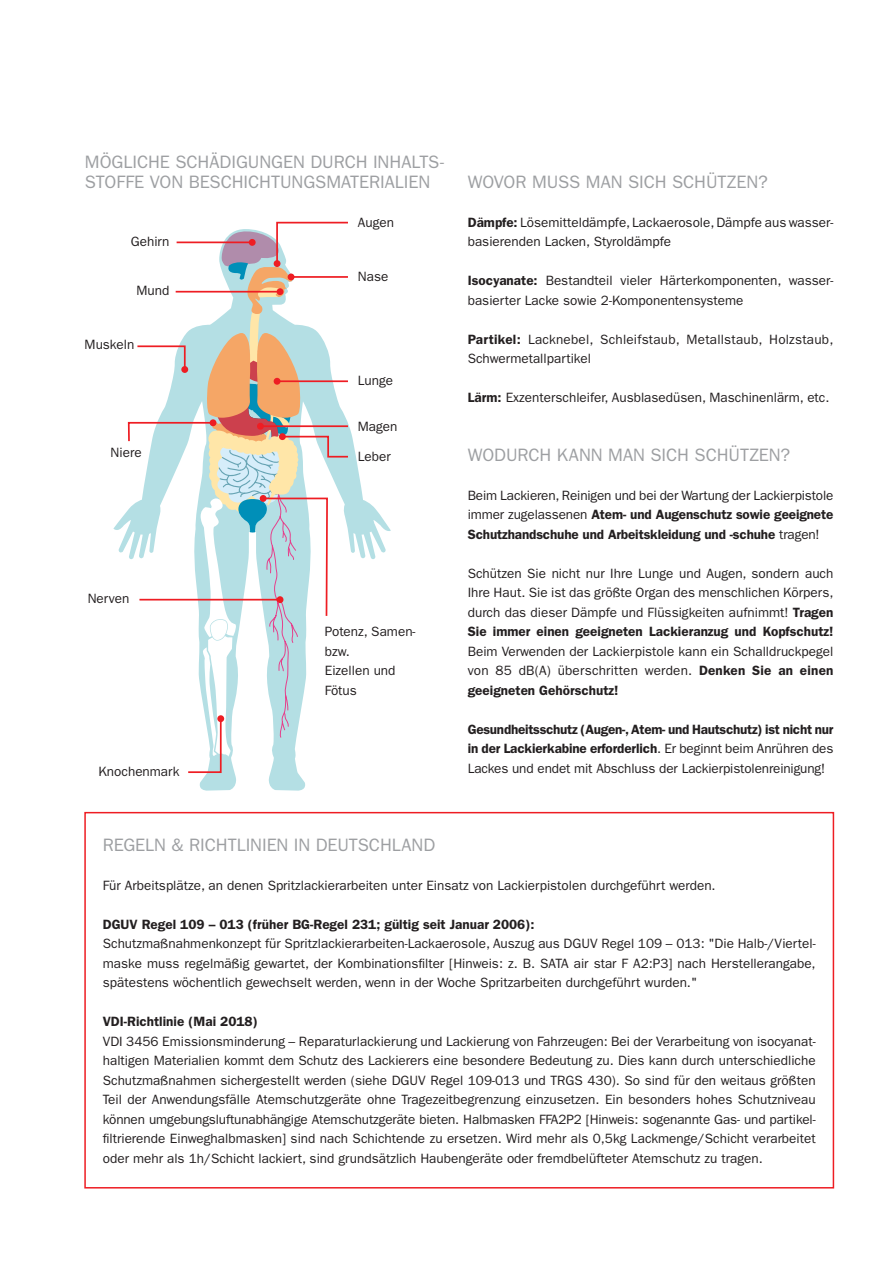
<style>
.page{position:relative;width:893px;height:1263px;background:#fff}
.page>*{position:absolute;margin:0;border:0;box-sizing:border-box;transform-origin:0 0}
.Copy_Head_grau{font:18px/19.5px "ITC Franklin Gothic Std";color:#9d9fa2}
.Copy_Book{font:18px "ITC Franklin Gothic Std";letter-spacing:-.005em;color:#9d9fa2}
.Copy_Book-2{font:13.5px/19.5px "ITC Franklin Gothic Std";color:#231f20}
.Copy_Book-3{font:600 13.5px/19.5px "ITC Franklin Gothic Std";color:#231f20;text-align:justify}
.s1{font-weight:600}
.s2{font-weight:400}
</style>
<div class="page">
<hr style="left:0;top:500px;width:1px;height:763px;background:#d9dadc">
<svg style="left:113px;top:429px;width:278px;height:362px"></svg>
<svg style="left:127px;top:221px;width:223px;height:553px"></svg>
<div style="left:260px;top:495px;width:7px;height:7px;background:#ee1d23;border-radius:50%"></div>
<div style="left:84px;top:812px;width:750px;height:376px;border:2px solid #ee1d23"></div>
<p class="Copy_Head_grau" style="left:85px;top:153px;width:361px">MÖGLICHE SCHÄDIGUNGEN DURCH INHALTS-<br>STOFFE VON BESCHICHTUNGSMATERIALIEN</p>
<p class="Copy_Book-2" style="left:131px;top:232px;width:40px">Gehirn</p>
<p class="Copy_Book-2" style="left:137px;top:281px;width:34px">Mund</p>
<p class="Copy_Book-2" style="left:85px;top:335px;width:51px">Muskeln</p>
<p class="Copy_Book-2" style="left:358px;top:213px;width:38px">Augen</p>
<p class="Copy_Book-2" style="left:358px;top:267px;width:32px">Nase</p>
<p class="Copy_Book-2" style="left:358px;top:371px;width:37px">Lunge</p>
<p class="Copy_Book-2" style="left:358px;top:416px;width:41px">Magen</p>
<p class="Copy_Book-2" style="left:111px;top:443px;width:33px">Niere</p>
<p class="Copy_Book-2" style="left:358px;top:447px;width:34px">Leber</p>
<p class="Copy_Book-2" style="left:88px;top:588px;width:43px">Nerven</p>
<p class="Copy_Book-2" style="left:99px;top:762px;width:82px">Knochenmark</p>
<p class="Copy_Book-2" style="left:325px;top:622px;width:92px">Potenz, Samen&shy;bzw.<br>Eizellen und<br>Fötus</p>
<p class="Copy_Head_grau" style="left:468px;top:172px;width:302px">WOVOR MUSS MAN SICH SCHÜTZEN?</p>
<p class="Copy_Book-2" style="left:468px;top:213px;width:367px"><span class="s1">Dämpfe:</span> Lösemitteldämpfe, Lackaerosole, Dämpfe aus wasser&shy;basierenden Lacken, Styroldämpfe</p>
<p class="Copy_Book-2" style="left:468px;top:271px;width:367px"><span class="s1">Isocyanate:</span> Bestandteil vieler Härterkomponenten, wasser&shy;basierter Lacke sowie 2-Komponentensysteme</p>
<p class="Copy_Book-2" style="left:468px;top:330px;width:367px"><span class="s1">Partikel:</span> Lacknebel, Schleifstaub, Metallstaub, Holzstaub,<br>Schwermetallpartikel</p>
<p class="Copy_Book-2" style="left:468px;top:388px;width:363px"><span class="s1">Lärm:</span> Exzenterschleifer, Ausblasedüsen, Maschinenlärm, etc.</p>
<p class="Copy_Head_grau" style="left:468px;top:445px;width:324px">WODURCH KANN MAN SICH SCHÜTZEN?</p>
<p class="Copy_Book-2" style="left:468px;top:486px;width:367px;text-align:justify">Beim Lackieren, Reinigen und bei der Wartung der Lackierpistole immer zugelassenen <span class="s1">Atem- und Augenschutz sowie geeignete Schutzhandschuhe und Arbeitskleidung und -schuhe</span> tragen!</p>
<p class="Copy_Book-2" style="left:468px;top:564px;width:367px;text-align:justify">Schützen Sie nicht nur Ihre Lunge und Augen, sondern auch Ihre Haut. Sie ist das größte Organ des menschlichen Körpers, durch das dieser Dämpfe und Flüssigkeiten aufnimmt! <span class="s1">Tragen Sie immer einen geeigneten Lackieranzug und Kopfschutz!<br></span>Beim Verwenden der Lackierpistole kann ein Schalldruckpegel von 85 dB(A) überschritten werden. <span class="s1">Denken Sie an einen geeigneten Gehörschutz!</span></p>
<p class="Copy_Book-3" style="left:468px;top:719px;width:367px">Gesundheitsschutz (Augen-, Atem- und Hautschutz) ist nicht nur in der Lackierkabine erforderlich<span class="s2">. Er beginnt beim Anrühren des Lackes und endet mit Abschluss der Lackierpistolenreinigung!</span></p>
<p class="Copy_Book" style="left:103px;top:834px;width:334px">REGELN &amp; RICHTLINIEN IN DEUTSCHLAND</p>
<p class="Copy_Book-2" style="left:103px;top:876px;width:614px">Für Arbeitsplätze, an denen Spritzlackierarbeiten unter Einsatz von Lackierpistolen durchgeführt werden.</p>
<p class="Copy_Book-3" style="left:103px;top:914px;width:433px">DGUV Regel 109 – 013 (früher BG-Regel 231; gültig seit Januar 2006):</p>
<p class="Copy_Book-2" style="left:103px;top:934px;width:714px;text-align:justify">Schutzmaßnahmenkonzept für Spritzlackierarbeiten-Lackaerosole, Auszug aus DGUV Regel 109 – 013: "Die Halb-/Viertel&shy;maske muss regelmäßig gewartet, der Kombinationsfilter [Hinweis: z. B. SATA air star F A2:P3] nach Herstellerangabe, spätestens wöchentlich gewechselt werden, wenn in der Woche Spritzarbeiten durchgeführt wurden."</p>
<p class="Copy_Book-3" style="left:103px;top:1012px;width:156px">VDI-Richtlinie (Mai 2018)</p>
<p class="Copy_Book-2" style="left:103px;top:1032px;width:714px;text-align:justify">VDI 3456 Emissionsminderung – Reparaturlackierung und Lackierung von Fahrzeugen: Bei der Verarbeitung von isocyanat&shy;haltigen Materialien kommt dem Schutz des Lackierers eine besondere Bedeutung zu. Dies kann durch unterschiedliche Schutzmaßnahmen sichergestellt werden (siehe DGUV Regel 109-013 und TRGS 430). So sind für den weitaus größten Teil der Anwendungsfälle Atemschutzgeräte ohne Tragezeitbegrenzung einzusetzen. Ein besonders hohes Schutzniveau können umgebungsluftunabhängige Atemschutzgeräte bieten. Halbmasken FFA2P2 [Hinweis: sogenannte Gas- und partikel&shy;filtrierende Einweghalbmasken] sind nach Schichtende zu ersetzen. Wird mehr als 0,5kg Lackmenge/Schicht verarbeitet oder mehr als 1h/Schicht lackiert, sind grundsätzlich Haubengeräte oder fremdbelüfteter Atemschutz zu tragen.</p>
</div>
